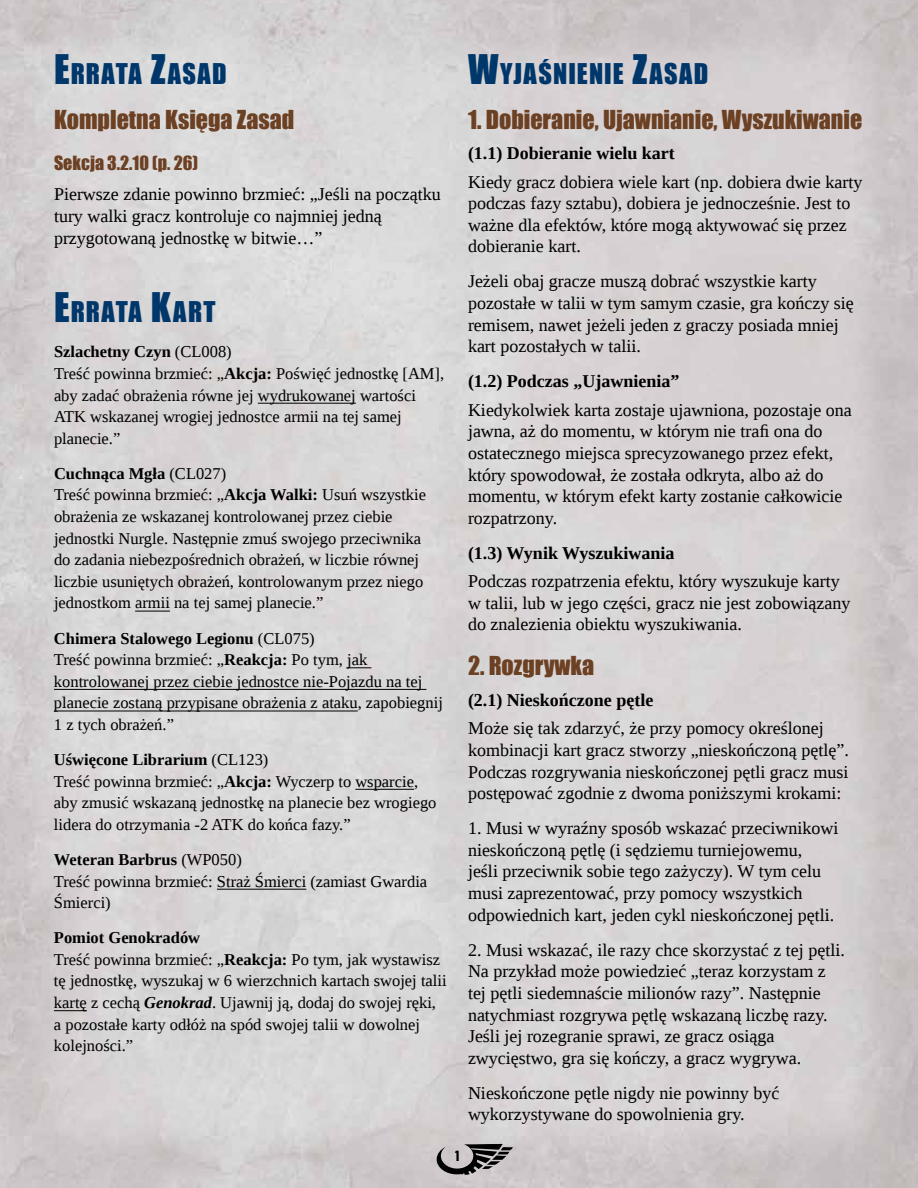
<style>
.page{position:relative;width:918px;height:1188px;background:#fff}
.page>*{position:absolute;margin:0;border:0;box-sizing:border-box;transform-origin:0 0}
.t1{font:26.25px "Impact";letter-spacing:.05em;color:#00376b}
.t2{font:24px "Impact";color:#6c4023}
.t3{font:18px/21.6px "Liberation Serif";color:#000}
.t4{font:700 18px "Liberation Serif";color:#000}
.t5{font:18px "Impact";color:#6c4023}
.t6{font:16.5px/21.6px "Liberation Serif";color:#000}
.t7{font:15px "Armorhide";color:#000}
.s1{font-size:37.5px}
.s2{font-weight:700}
.s3{font-weight:700;font-style:italic}
</style>
<div class="page">
<img style="left:0;top:0;width:918px;height:1188px">
<svg style="left:437px;top:1144px;width:76px;height:31px;background:#848081"></svg>
<hr style="left:258px;top:403px;width:98px;height:1px;background:#000">
<hr style="left:135px;top:611px;width:35px;height:1px;background:#000">
<svg style="left:347px;top:667px;width:24px;height:1px"></svg>
<hr style="left:54px;top:689px;width:372px;height:1px;background:#000">
<hr style="left:54px;top:711px;width:304px;height:1px;background:#000">
<hr style="left:355px;top:789px;width:59px;height:1px;background:#000">
<hr style="left:217px;top:889px;width:89px;height:1px;background:#000">
<hr style="left:54px;top:1010px;width:33px;height:1px;background:#000">
<h1 class="t1" style="left:54px;top:53px;width:174px"><span class="s1">E</span>RRATA <span class="s1">Z</span>ASAD</h1>
<h2 class="t2" style="left:54px;top:101px;width:242px">Kompletna Księga Zasad</h2>
<p class="t5" style="left:54px;top:149px;width:146px">Sekcja 3.2.10 (p. 26)</p>
<p class="t3" style="left:54px;top:184px;width:388px">Pierwsze zdanie powinno brzmieć: „Jeśli na początku tury walki gracz kontroluje co najmniej jedną przygotowaną jednostkę w bitwie…”</p>
<h1 class="t1" style="left:54px;top:292px;width:163px"><span class="s1">E</span>RRATA <span class="s1">K</span>ART</h1>
<p class="t6" style="left:54px;top:341px;width:392px"><span class="s2">Szlachetny Czyn</span> (CL008)<br>Treść powinna brzmieć: „<span class="s2">Akcja:</span> Poświęć jednostkę [AM], aby zadać obrażenia równe jej wydrukowanej wartości ATK wskazanej wrogiej jednostce armii na tej samej planecie.”</p>
<p class="t6" style="left:54px;top:462px;width:374px"><span class="s2">Cuchnąca Mgła</span> (CL027)<br>Treść powinna brzmieć: „<span class="s2">Akcja Walki:</span> Usuń wszystkie obrażenia ze wskazanej kontrolowanej przez ciebie jednostki Nurgle. Następnie zmuś swojego przeciwnika do zadania niebezpośrednich obrażeń, w liczbie równej liczbie usuniętych obrażeń, kontrolowanym przez niego jednostkom armii na tej samej planecie.”</p>
<p class="t6" style="left:54px;top:627px;width:390px"><span class="s2">Chimera Stalowego Legionu</span> (CL075)<br>Treść powinna brzmieć: „<span class="s2">Reakcja:</span> Po tym, jak kontrolowanej przez ciebie jednostce nie-Pojazdu na tej planecie zostaną przypisane obrażenia z ataku, zapobiegnij 1 z tych obrażeń.”</p>
<p class="t6" style="left:54px;top:749px;width:384px"><span class="s2">Uświęcone Librarium</span> (CL123)<br>Treść powinna brzmieć: „<span class="s2">Akcja:</span> Wyczerp to wsparcie, aby zmusić wskazaną jednostkę na planecie bez wrogiego lidera do otrzymania -2 ATK do końca fazy.”</p>
<p class="t6" style="left:54px;top:849px;width:375px"><span class="s2">Weteran Barbrus</span> (WP050)<br>Treść powinna brzmieć: Straż Śmierci (zamiast Gwardia<br>Śmierci)</p>
<p class="t6" style="left:54px;top:927px;width:394px"><span class="s2">Pomiot Genokradów<br></span>Treść powinna brzmieć: „<span class="s2">Reakcja:</span> Po tym, jak wystawisz tę jednostkę, wyszukaj w 6 wierzchnich kartach swojej talii kartę z cechą <span class="s3">Genokrad</span>. Ujawnij ją, dodaj do swojej ręki, a pozostałe karty odłóż na spód swojej talii w dowolnej kolejności.”</p>
<h1 class="t1" style="left:468px;top:53px;width:242px"><span class="s1">W</span>YJAŚNIENIE <span class="s1">Z</span>ASAD</h1>
<h2 class="t2" style="left:468px;top:101px;width:396px">1. Dobieranie, Ujawnianie, Wyszukiwanie</h2>
<p class="t4" style="left:468px;top:141px;width:208px">(1.1) Dobieranie wielu kart</p>
<p class="t3" style="left:468px;top:171px;width:396px">Kiedy gracz dobiera wiele kart (np. dobiera dwie karty podczas fazy sztabu), dobiera je jednocześnie. Jest to ważne dla efektów, które mogą aktywować się przez dobieranie kart.</p>
<p class="t3" style="left:468px;top:271px;width:387px">Jeżeli obaj gracze muszą dobrać wszystkie karty pozostałe w talii w tym samym czasie, gra kończy się remisem, nawet jeżeli jeden z graczy posiada mniej kart pozostałych w talii.</p>
<p class="t4" style="left:468px;top:369px;width:213px">(1.2) Podczas „Ujawnienia”</p>
<p class="t3" style="left:468px;top:399px;width:385px">Kiedykolwiek karta zostaje ujawniona, pozostaje ona jawna, aż do momentu, w którym nie trafi ona do ostatecznego miejsca sprecyzowanego przez efekt, który spowodował, że została odkryta, albo aż do momentu, w którym efekt karty zostanie całkowicie rozpatrzony.</p>
<p class="t4" style="left:468px;top:541px;width:208px">(1.3) Wynik Wyszukiwania</p>
<p class="t3" style="left:468px;top:570px;width:384px">Podczas rozpatrzenia efektu, który wyszukuje karty w talii, lub w jego części, gracz nie jest zobowiązany do znalezienia obiektu wyszukiwania.</p>
<h2 class="t2" style="left:468px;top:647px;width:128px">2. Rozgrywka</h2>
<p class="t4" style="left:468px;top:688px;width:187px">(2.1) Nieskończone pętle</p>
<p class="t3" style="left:468px;top:717px;width:382px">Może się tak zdarzyć, że przy pomocy określonej kombinacji kart gracz stworzy „nieskończoną pętlę”.<br>Podczas rozgrywania nieskończonej pętli gracz musi postępować zgodnie z dwoma poniższymi krokami:</p>
<p class="t3" style="left:468px;top:817px;width:372px">1. Musi w wyraźny sposób wskazać przeciwnikowi nieskończoną pętlę (i sędziemu turniejowemu,<br>jeśli przeciwnik sobie tego zażyczy). W tym celu musi zaprezentować, przy pomocy wszystkich odpowiednich kart, jeden cykl nieskończonej pętli.</p>
<p class="t3" style="left:468px;top:939px;width:378px">2. Musi wskazać, ile razy chce skorzystać z tej pętli.<br>Na przykład może powiedzieć „teraz korzystam z tej pętli siedemnaście milionów razy”. Następnie natychmiast rozgrywa pętlę wskazaną liczbę razy.<br>Jeśli jej rozegranie sprawi, ze gracz osiąga zwycięstwo, gra się kończy, a gracz wygrywa.</p>
<p class="t3" style="left:468px;top:1082px;width:313px">Nieskończone pętle nigdy nie powinny być wykorzystywane do spowolnienia gry.</p>
<p class="t7" style="left:455px;top:1145px;width:7px">1</p>
</div>
